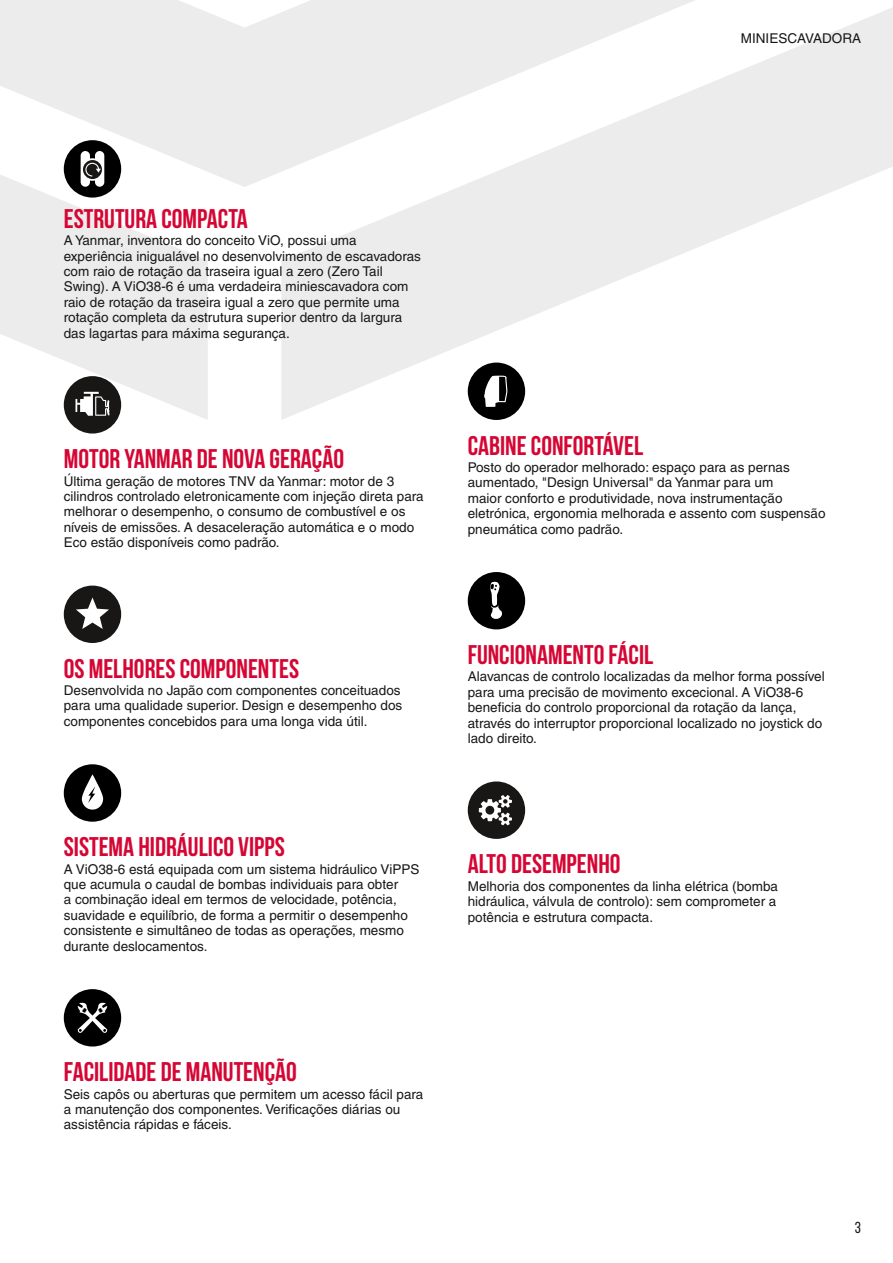
<style>
.page{position:relative;width:893px;height:1263px;background:#fff}
.page>*{position:absolute;margin:0;border:0;box-sizing:border-box;transform-origin:0 0}
.t1{font:700 27px "Bebas Neue";color:#d50634}
.t2{font:15.9px "Bebas Neue";color:#181716}
.t3{font:13.5px/15.5px "Helvetica LT Pro";color:#181716}
</style>
<div class="page">
<svg style="left:281px;top:7px;width:612px;height:413px"></svg>
<svg style="left:0;top:0;width:696px;height:187px;fill:#ececec"></svg>
<svg style="left:0;top:174px;width:208px;height:246px;fill:#ececec"></svg>
<div style="left:64px;top:140px;width:57px;height:58px;background:#000;border-radius:50%"></div>
<svg style="left:81px;top:151px;width:23px;height:36px"></svg>
<div style="left:64px;top:376px;width:57px;height:57px;background:#181716;border-radius:50%"></div>
<svg style="left:76px;top:392px;width:34px;height:24px"></svg>
<div style="left:64px;top:586px;width:57px;height:57px;background:#181716;border-radius:50%"></div>
<svg style="left:76px;top:597px;width:33px;height:32px"></svg>
<div style="left:64px;top:764px;width:57px;height:58px;background:#000;border-radius:50%"></div>
<svg style="left:82px;top:774px;width:21px;height:36px"></svg>
<div style="left:64px;top:989px;width:57px;height:57px;background:#000;border-radius:50%"></div>
<svg style="left:78px;top:1002px;width:29px;height:31px"></svg>
<div style="left:468px;top:363px;width:57px;height:57px;background:#000;border-radius:50%"></div>
<svg style="left:484px;top:376px;width:23px;height:31px"></svg>
<div style="left:468px;top:572px;width:57px;height:57px;background:#000;border-radius:50%"></div>
<svg style="left:490px;top:582px;width:12px;height:37px"></svg>
<div style="left:468px;top:781px;width:57px;height:58px;background:#181716;border-radius:50%"></div>
<svg style="left:479px;top:795px;width:33px;height:30px"></svg>
<p class="t3" style="left:741px;top:30px;width:122px">MINIESCAVADORA</p>
<h1 class="t1" style="left:64px;top:204px;width:186px">ESTRUTURA COMPACTA</h1>
<p class="t3" style="left:64px;top:233px;width:359px">A Yanmar, inventora do conceito ViO, possui uma experiência inigualável no desenvolvimento de escavadoras com raio de rotação da traseira igual a zero (Zero Tail Swing). A ViO38-6 é uma verdadeira miniescavadora com raio de rotação da traseira igual a zero que permite uma rotação completa da estrutura superior dentro da largura das lagartas para máxima segurança.</p>
<h1 class="t1" style="left:64px;top:444px;width:282px">MOTOR YANMAR DE NOVA GERAÇÃO</h1>
<p class="t3" style="left:64px;top:473px;width:362px">Última geração de motores TNV da Yanmar: motor de 3 cilindros controlado eletronicamente com injeção direta para melhorar o desempenho, o consumo de combustível e os níveis de emissões. A desaceleração automática e o modo Eco estão disponíveis como padrão.</p>
<h1 class="t1" style="left:64px;top:653px;width:237px">OS MELHORES COMPONENTES</h1>
<p class="t3" style="left:64px;top:682px;width:340px">Desenvolvida no Japão com componentes conceituados para uma qualidade superior. Design e desempenho dos componentes concebidos para uma longa vida útil.</p>
<h1 class="t1" style="left:64px;top:832px;width:223px">SISTEMA HIDRÁULICO VIPPS</h1>
<p class="t3" style="left:64px;top:861px;width:357px">A ViO38-6 está equipada com um sistema hidráulico ViPPS que acumula o caudal de bombas individuais para obter<br>a combinação ideal em termos de velocidade, potência, suavidade e equilíbrio, de forma a permitir o desempenho consistente e simultâneo de todas as operações, mesmo durante deslocamentos.</p>
<h1 class="t1" style="left:64px;top:1057px;width:235px">FACILIDADE DE MANUTENÇÃO</h1>
<p class="t3" style="left:64px;top:1086px;width:361px">Seis capôs ou aberturas que permitem um acesso fácil para a manutenção dos componentes. Verificações diárias ou assistência rápidas e fáceis.</p>
<h1 class="t1" style="left:468px;top:430px;width:177px">CABINE CONFORTÁVEL</h1>
<p class="t3" style="left:468px;top:459px;width:359px">Posto do operador melhorado: espaço para as pernas aumentado, "Design Universal" da Yanmar para um<br>maior conforto e produtividade, nova instrumentação eletrónica, ergonomia melhorada e assento com suspensão pneumática como padrão.</p>
<h1 class="t1" style="left:468px;top:640px;width:187px">FUNCIONAMENTO FÁCIL</h1>
<p class="t3" style="left:468px;top:669px;width:358px">Alavancas de controlo localizadas da melhor forma possível para uma precisão de movimento excecional. A ViO38-6 beneficia do controlo proporcional da rotação da lança, através do interruptor proporcional localizado no joystick do lado direito.</p>
<h1 class="t1" style="left:468px;top:849px;width:154px">ALTO DESEMPENHO</h1>
<p class="t3" style="left:468px;top:878px;width:312px;text-align:justify">Melhoria dos componentes da linha elétrica (bomba hidráulica, válvula de controlo): sem comprometer a potência e estrutura compacta.</p>
<p class="t2" style="left:855px;top:1219px;width:8px">3</p>
</div>
